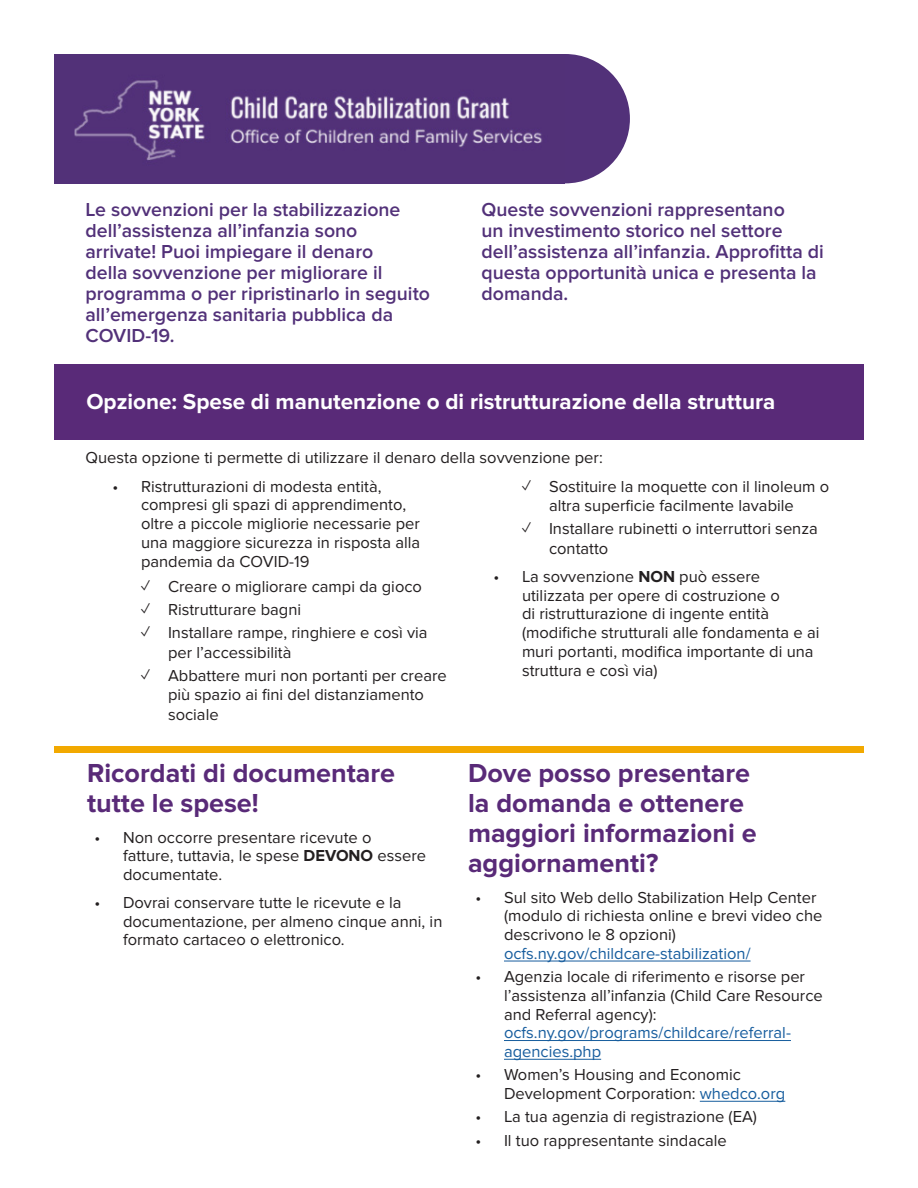
<style>
.page{position:relative;width:918px;height:1188px;background:#fff}
.page>*{position:absolute;margin:0;border:0;box-sizing:border-box;transform-origin:0 0}
.t1{font:700 27px/30px "Proxima Nova";color:#592a78}
.INTRO_h2{font:700 22.5px "Proxima Nova";color:#fff}
.INTRO{font:600 19.5px/21px "Proxima Nova";color:#523179}
.t2{font:16.5px/18.8px "Proxima Nova";color:#231f20}
.s1{font-weight:700}
.s2{color:#175d9e}
</style>
<div class="page">
<hr style="left:504px;top:961px;width:247px;height:1px;background:#175d9e">
<hr style="left:504px;top:1040px;width:287px;height:1px;background:#175d9e">
<hr style="left:504px;top:1059px;width:97px;height:1px;background:#175d9e">
<hr style="left:700px;top:1101px;width:85px;height:1px;background:#175d9e">
<div style="left:501px;top:54px;width:129px;height:129px;background:#523179;border-radius:50%"></div>
<div style="left:54px;top:54px;width:511px;height:130px;background:#523179"></div>
<img style="left:74px;top:80px;width:468px;height:80px">
<div style="left:54px;top:364px;width:810px;height:76px;background:#592a78"></div>
<div style="left:54px;top:746px;width:810px;height:7px;background:#f2a900"></div>
<p class="INTRO" style="left:86px;top:200px;width:346px">Le sovvenzioni per la stabilizzazione dell’assistenza all’infanzia sono arrivate! Puoi impiegare il denaro<br>della sovvenzione per migliorare il programma o per ripristinarlo in seguito all’emergenza sanitaria pubblica da COVID-19.</p>
<p class="INTRO" style="left:482px;top:200px;width:344px">Queste sovvenzioni rappresentano<br>un investimento storico nel settore dell’assistenza all’infanzia. Approfitta di questa opportunità unica e presenta la domanda.</p>
<p class="INTRO_h2" style="left:86px;top:389px;width:691px">Opzione: Spese di manutenzione o di ristrutturazione della struttura</p>
<p class="t2" style="left:86px;top:449px;width:519px">Questa opzione ti permette di utilizzare il denaro della sovvenzione per:</p>
<p class="t2" style="left:141px;top:477px;width:281px;text-indent:-28px">• Ristrutturazioni di modesta entità, compresi gli spazi di apprendimento, oltre a piccole migliorie necessarie per una maggiore sicurezza in risposta alla pandemia da COVID-19</p>
<p class="t2" style="left:141px;top:578px;width:283px">✓ Creare o migliorare campi da gioco</p>
<p class="t2" style="left:141px;top:601px;width:162px">✓ Ristrutturare bagni</p>
<p class="t2" style="left:168px;top:623px;width:261px;line-height:19.8px;text-indent:-27px">✓ Installare rampe, ringhiere e così via per l’accessibilità</p>
<p class="t2" style="left:168px;top:666px;width:280px;line-height:19.8px;text-indent:-27px">✓ Abbattere muri non portanti per creare più spazio ai fini del distanziamento sociale</p>
<p class="t1" style="left:87px;top:758px;width:310px">Ricordati di documentare tutte le spese!</p>
<p class="t2" style="left:123px;top:828px;width:305px;text-indent:-28px">• Non occorre presentare ricevute o fatture, tuttavia, le spese <span class="s1">DEVONO</span> essere documentate.</p>
<p class="t2" style="left:123px;top:893px;width:321px;text-indent:-28px">• Dovrai conservare tutte le ricevute e la documentazione, per almeno cinque anni, in formato cartaceo o elettronico.</p>
<p class="t2" style="left:522px;top:477px;width:309px;line-height:19.8px;text-align:center">✓ Sostituire la moquette con il linoleum o altra superficie facilmente lavabile</p>
<p class="t2" style="left:549px;top:519px;width:270px;line-height:19.8px;text-indent:-27px">✓ Installare rubinetti o interruttori senza contatto</p>
<p class="t2" style="left:522px;top:567px;width:299px;text-indent:-28px">• La sovvenzione <span class="s1">NON</span> può essere utilizzata per opere di costruzione o<br>di ristrutturazione di ingente entità (modifiche strutturali alle fondamenta e ai muri portanti, modifica importante di una struttura e così via)</p>
<p class="t1" style="left:468px;top:758px;width:290px">Dove posso presentare la domanda e ottenere maggiori informazioni e aggiornamenti?</p>
<p class="t2" style="left:504px;top:888px;width:320px;text-indent:-28px">• Sul sito Web dello Stabilization Help Center (modulo di richiesta online e brevi video che descrivono le 8 opzioni) <span class="s2">ocfs.ny.gov/childcare-stabilization/</span></p>
<p class="t2" style="left:504px;top:967px;width:320px;text-indent:-28px">• Agenzia locale di riferimento e risorse per l’assistenza all’infanzia (Child Care Resource and Referral agency): <span class="s2">ocfs.ny.gov/programs/childcare/referral&shy;agencies.php</span></p>
<p class="t2" style="left:504px;top:1066px;width:283px;text-indent:-28px">• Women’s Housing and Economic<br>Development Corporation: <span class="s2">whedco.org</span></p>
<p class="t2" style="left:476px;top:1108px;width:283px">• La tua agenzia di registrazione (EA)</p>
<p class="t2" style="left:476px;top:1131px;width:253px">• Il tuo rappresentante sindacale</p>
</div>
